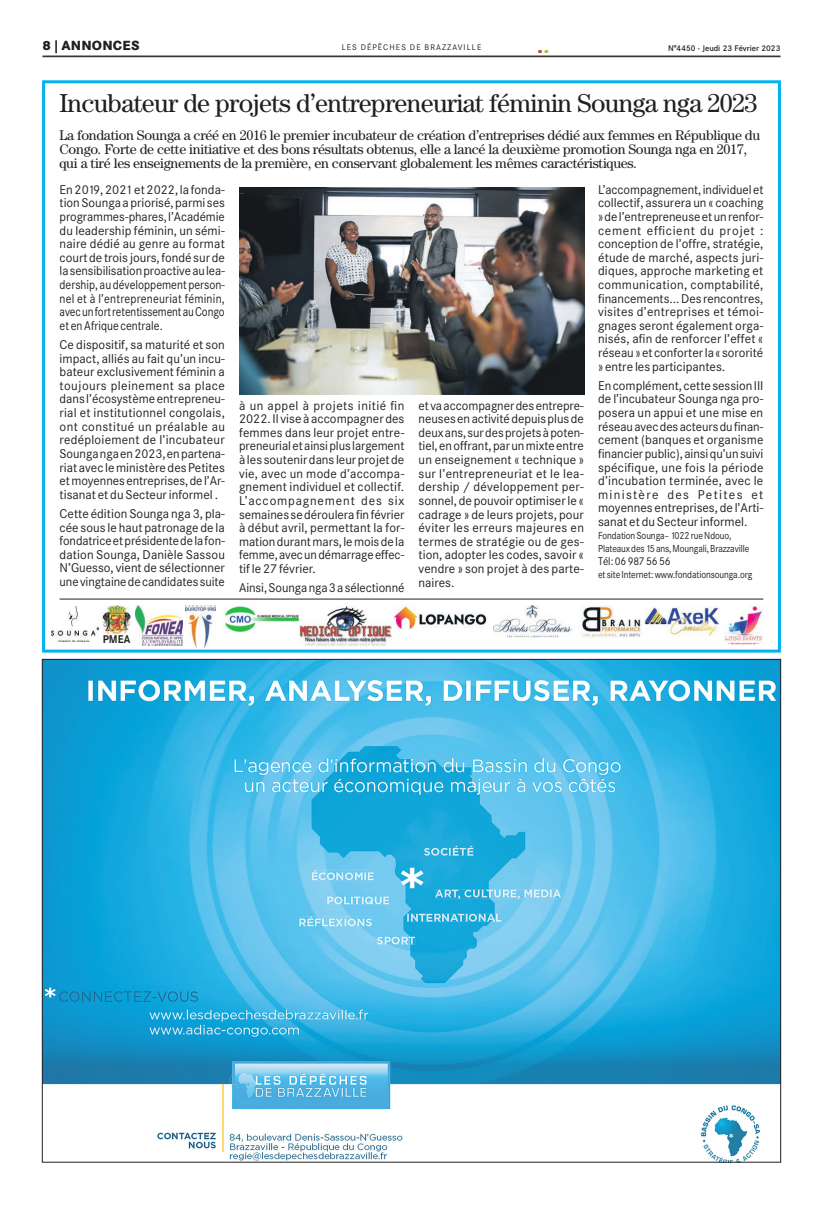
<style>
.page{position:relative;width:823px;height:1205px;background:#fff}
.page>*{position:absolute;margin:0;border:0;box-sizing:border-box;transform-origin:0 0}
.t1{font:26px "Century";letter-spacing:-.025em;color:#231f20}
.t2{font:800 18px "Corporate SBQ";color:#be483b}
.t3{font:14px/14px "Century";letter-spacing:-.02em;color:#231f20}
.t4{font:800 13px "Corporate SBQ";letter-spacing:.01em;color:#231f20}
.t5{font:12.5px/13.6px "Corporate SBQ";color:#231f20;text-align:justify}
.t6{font:11px "Corporate SBQ";letter-spacing:-.01em;color:#231f20;scale:.94 1}
.t7{font:700 11px "Corporate SBQ";color:#231f20;scale:.94 1}
.t8{font:10px/13px "Corporate SBQ";letter-spacing:-.01em;color:#231f20;scale:.9 1}
.t9{font:500 8px "Corporate SBQ";color:#231f20}
.t10{font:8px "Corporate SBQ";letter-spacing:.135em;color:#231f20}
.s1{color:#99ca3b}
</style>
<div class="page">
<hr style="left:43px;top:56px;width:737px;height:1px;background:#231f20">
<div style="left:42px;top:80px;width:738px;height:572px;border:3px solid #00b3ef"></div>
<img style="left:725px;top:605px;width:38px;height:40px">
<img style="left:644px;top:606px;width:74px;height:30px">
<img style="left:582px;top:606px;width:60px;height:32px">
<img style="left:493px;top:606px;width:78px;height:32px">
<img style="left:393px;top:605px;width:94px;height:25px">
<hr style="left:60px;top:598px;width:703px;height:1px;background:#231f20">
<img style="left:239px;top:188px;width:345px;height:207px">
<img style="left:101px;top:606px;width:31px;height:29px">
<img style="left:51px;top:606px;width:47px;height:36px">
<img style="left:135px;top:605px;width:47px;height:40px">
<img style="left:185px;top:606px;width:30px;height:41px">
<img style="left:220px;top:605px;width:79px;height:28px">
<img style="left:299px;top:605px;width:92px;height:42px">
<img style="left:44px;top:661px;width:734px;height:499px">
<p class="t4" style="left:43px;top:38px;width:98px">8 | ANNONCES</p>
<p class="t10" style="left:341px;top:43px;width:141px">LES DÉPÊCHES DE BRAZZAVILLE</p>
<h2 class="t2" style="left:537px;top:35px;width:13px">.<span class="s1">.</span></h2>
<p class="t9" style="left:667px;top:43px;width:114px">N°4450 - Jeudi 23 Février 2023</p>
<h1 class="t1" style="left:60px;top:88px;width:699px">Incubateur de projets d’entrepreneuriat féminin Sounga nga 2023</h1>
<p class="t3" style="left:60px;top:128px;width:701px">La fondation Sounga a créé en 2016 le premier incubateur de création d’entreprises dédié aux femmes en République du<br>Congo. Forte de cette initiative et des bons résultats obtenus, elle a lancé la deuxième promotion Sounga nga en 2017, qui a tiré les enseignements de la première, en conservant globalement les mêmes caractéristiques.</p>
<p class="t5" style="left:60px;top:183px;width:167px">En 2019, 2021 et 2022, la fonda&shy;tion Sounga a priorisé, parmi ses programmes-phares, l’Académie du leadership féminin, un sémi&shy;naire dédié au genre au format court de trois jours, fondé sur de la sensibilisation proactive au lea&shy;dership, au développement person&shy;nel et à l’entrepreneuriat féminin, avec un fort retentissement au Congo et en Afrique centrale.</p>
<p class="t5" style="left:60px;top:338px;width:167px">Ce dispositif, sa maturité et son impact, alliés au fait qu’un incu&shy;bateur exclusivement féminin a toujours pleinement sa place dans l’écosystème entrepreneu&shy;rial et institutionnel congolais, ont constitué un préalable au redéploiement de l’incubateur Sounga nga en 2023, en partena&shy;riat avec le ministère des Petites et moyennes entreprises, de l’Ar&shy;tisanat et du Secteur informel .</p>
<p class="t5" style="left:60px;top:507px;width:167px">Cette édition Sounga nga 3, pla&shy;cée sous le haut patronage de la fondatrice et présidente de la fon&shy;dation Sounga, Danièle Sassou N’Guesso, vient de sélectionner une vingtaine de candidates suite</p>
<p class="t5" style="left:239px;top:399px;width:167px">à un appel à projets initié fin 2022. Il vise à accompagner des femmes dans leur projet entre&shy;preneurial et ainsi plus largement à les soutenir dans leur projet de vie, avec un mode d’accompa&shy;gnement individuel et collectif.<br>L’accompagnement des six semaines se déroulera fin février à début avril, permettant la for&shy;mation durant mars, le mois de la femme, avec un démarrage effec&shy;tif le 27 février.</p>
<p class="t5" style="left:239px;top:581px;width:167px">Ainsi, Sounga nga 3 a sélectionné</p>
<p class="t5" style="left:418px;top:399px;width:167px">et va accompagner des entrepre&shy;neuses en activité depuis plus de deux ans, sur des projets à poten&shy;tiel, en offrant, par un mixte entre un enseignement « technique » sur l’entrepreneuriat et le lea&shy;dership / développement per&shy;sonnel, de pouvoir optimiser le « cadrage » de leurs projets, pour éviter les erreurs majeures en termes de stratégie ou de ges&shy;tion, adopter les codes, savoir « vendre » son projet à des parte&shy;naires.</p>
<p class="t5" style="left:597px;top:183px;width:167px">L’accompagnement, individuel et collectif, assurera un « coaching » de l’entrepreneuse et un renfor&shy;cement efficient du projet : conception de l’offre, stratégie, étude de marché, aspects juri&shy;diques, approche marketing et communication, comptabilité, financements... Des rencontres, visites d’entreprises et témoi&shy;gnages seront également orga&shy;nisés, afin de renforcer l’effet « réseau » et conforter la « sororité » entre les participantes.</p>
<p class="t5" style="left:597px;top:379px;width:167px">En complément, cette session III de l’incubateur Sounga nga pro&shy;posera un appui et une mise en réseau avec des acteurs du finan&shy;cement (banques et organisme financier public), ainsi qu’un suivi spécifique, une fois la période d’incubation terminée, avec le ministère des Petites et moyennes entreprises, de l’Arti&shy;sanat et du Secteur informel.</p>
<p class="t8" style="left:597px;top:529px;width:169px">Fondation Sounga– 1022 rue Ndouo,<br>Plateaux des 15 ans, Moungali, Brazzaville</p>
<p class="t6" style="left:597px;top:555px;width:79px">Tél: 06 987 56 56</p>
<p class="t8" style="left:597px;top:568px;width:173px">et site Internet: www.fondationsounga.org</p>
<p class="t7" style="left:103px;top:633px;width:31px">PMEA</p>
</div>
